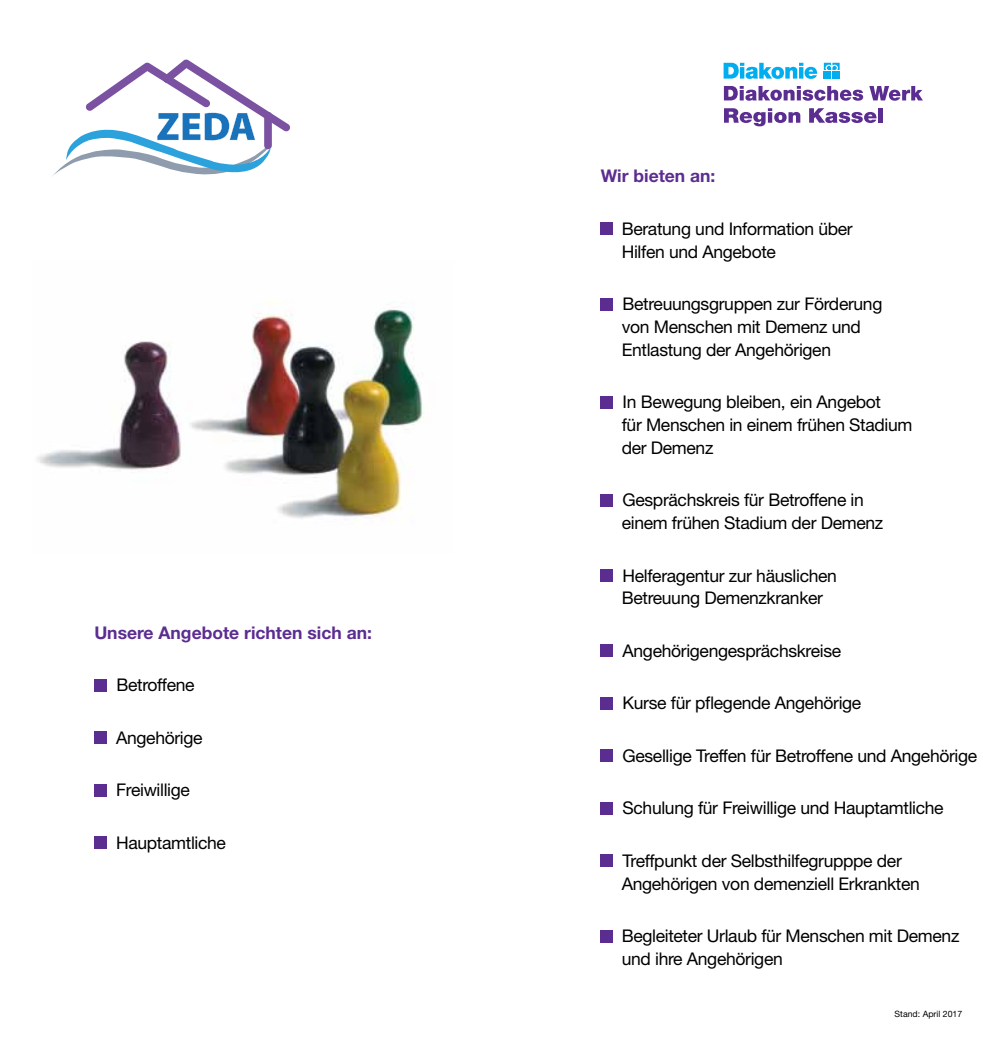
<style>
.page{position:relative;width:983px;height:1042px;background:#fff}
.page>*{position:absolute;margin:0;border:0;box-sizing:border-box;transform-origin:0 0}
.t1{font:17.5px/22.8px "Helvetica Neue";letter-spacing:-.02em;color:#000}
.t2{font:700 17.5px "Helvetica Neue";color:#5c2d91}
.t3{font:8.75px "Helvetica Neue";color:#000}
</style>
<div class="page">
<svg style="left:723px;top:86px;width:139px;height:15px"></svg>
<svg style="left:869px;top:86px;width:53px;height:15px"></svg>
<svg style="left:724px;top:108px;width:76px;height:18px"></svg>
<svg style="left:809px;top:108px;width:67px;height:15px"></svg>
<hr style="left:878px;top:108px;width:4px;height:15px;background:#5c2d91">
<svg style="left:723px;top:63px;width:94px;height:16px"></svg>
<svg style="left:823px;top:63px;width:16px;height:7px"></svg>
<div style="left:823px;top:71px;width:7px;height:8px;background:#00aeef"></div>
<div style="left:832px;top:71px;width:7px;height:8px;background:#00aeef"></div>
<img style="left:37px;top:302px;width:387px;height:220px">
<svg style="left:52px;top:60px;width:238px;height:116px"></svg>
<div style="left:600px;top:222px;width:13px;height:13px;background:#5c2d91"></div>
<div style="left:600px;top:298px;width:13px;height:12px;background:#5c2d91"></div>
<div style="left:600px;top:396px;width:13px;height:12px;background:#5c2d91"></div>
<div style="left:600px;top:494px;width:13px;height:12px;background:#5c2d91"></div>
<div style="left:600px;top:569px;width:13px;height:12px;background:#5c2d91"></div>
<div style="left:600px;top:644px;width:13px;height:13px;background:#5c2d91"></div>
<div style="left:600px;top:697px;width:13px;height:12px;background:#5c2d91"></div>
<div style="left:600px;top:749px;width:13px;height:13px;background:#5c2d91"></div>
<div style="left:600px;top:802px;width:13px;height:12px;background:#5c2d91"></div>
<div style="left:600px;top:854px;width:13px;height:13px;background:#5c2d91"></div>
<div style="left:94px;top:679px;width:13px;height:12px;background:#5c2d91"></div>
<div style="left:94px;top:731px;width:13px;height:13px;background:#5c2d91"></div>
<div style="left:94px;top:784px;width:13px;height:12px;background:#5c2d91"></div>
<div style="left:94px;top:836px;width:13px;height:13px;background:#5c2d91"></div>
<div style="left:600px;top:930px;width:13px;height:13px;background:#5c2d91"></div>
<p class="t2" style="left:94px;top:621px;width:279px">Unsere Angebote richten sich an:</p>
<p class="t1" style="left:116px;top:673px;width:80px">Betroffene</p>
<p class="t1" style="left:116px;top:726px;width:88px">Angehörige</p>
<p class="t1" style="left:116px;top:778px;width:75px">Freiwillige</p>
<p class="t1" style="left:116px;top:831px;width:111px">Hauptamtliche</p>
<p class="t2" style="left:600px;top:165px;width:116px">Wir bieten an:</p>
<p class="t1" style="left:621px;top:217px;width:232px">Beratung und Information über<br>Hilfen und Angebote</p>
<p class="t1" style="left:621px;top:292px;width:262px">Betreuungsgruppen zur Förderung von Menschen mit Demenz und<br>Entlastung der Angehörigen</p>
<p class="t1" style="left:621px;top:390px;width:292px">In Bewegung bleiben, ein Angebot<br>für Menschen in einem frühen Stadium der Demenz</p>
<p class="t1" style="left:621px;top:488px;width:263px">Gesprächskreis für Betroffene in einem frühen Stadium der Demenz</p>
<p class="t1" style="left:621px;top:564px;width:217px">Helferagentur zur häuslichen<br>Betreuung Demenzkranker</p>
<p class="t1" style="left:622px;top:639px;width:220px">Angehörigengesprächskreise</p>
<p class="t1" style="left:622px;top:691px;width:240px">Kurse für pflegende Angehörige</p>
<p class="t1" style="left:622px;top:744px;width:356px">Gesellige Treffen für Betroffene und Angehörige</p>
<p class="t1" style="left:622px;top:796px;width:322px">Schulung für Freiwillige und Hauptamtliche</p>
<p class="t1" style="left:621px;top:849px;width:299px">Treffpunkt der Selbsthilfegrupppe der<br>Angehörigen von demenziell Erkrankten</p>
<p class="t1" style="left:621px;top:924px;width:339px">Begleiteter Urlaub für Menschen mit Demenz und ihre Angehörigen</p>
<p class="t3" style="left:894px;top:1009px;width:69px">Stand: April 2017</p>
</div>
